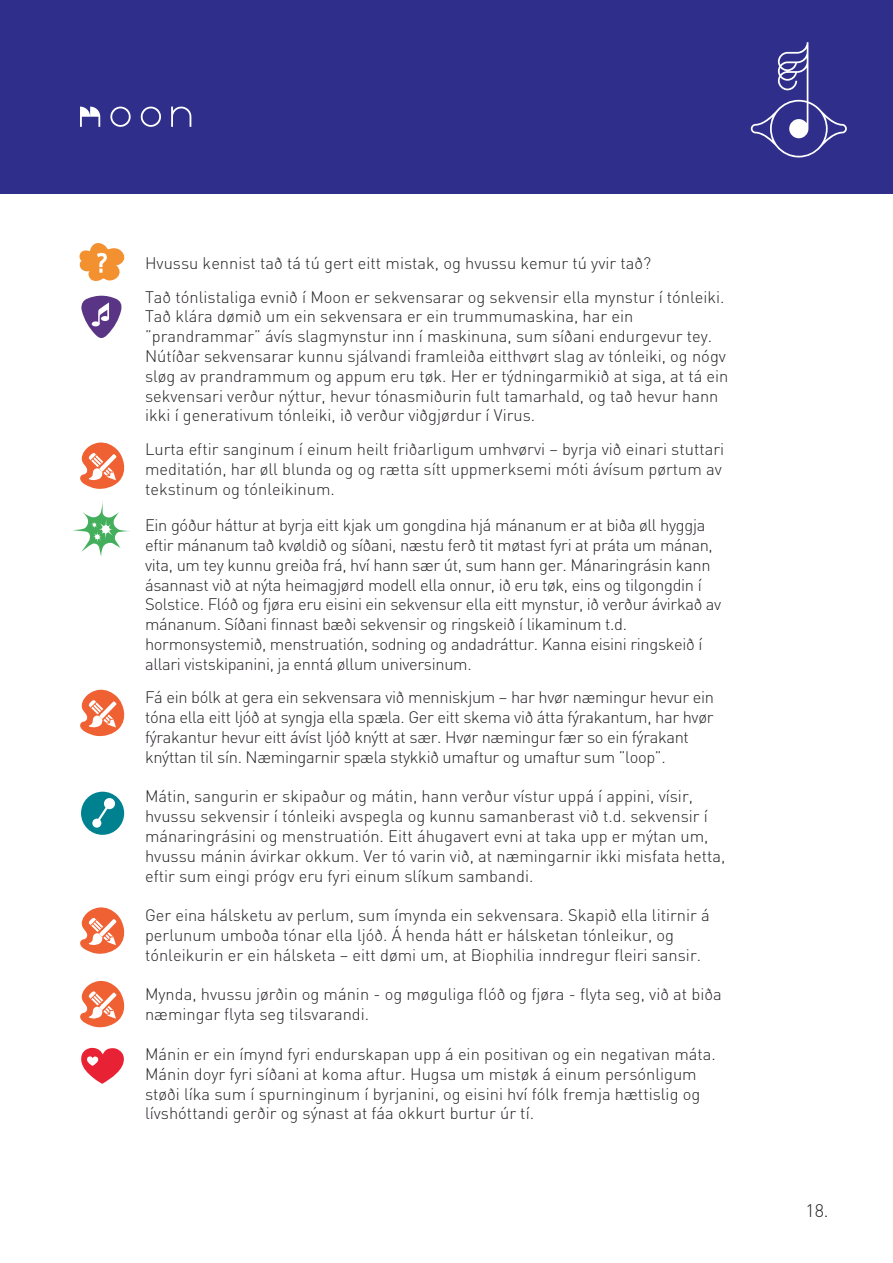
<style>
.page{position:relative;width:893px;height:1263px;background:#fff}
.page>*{position:absolute;margin:0;border:0;box-sizing:border-box;transform-origin:0 0}
.t1{font:81px "bjotopemono";color:#fff}
.t2{font:300 18px "DIN";color:#252225}
.t3{font:300 16.5px/19.8px "DIN";color:#252225}
.t4{font:300 16.5px/19.8px "DIN";letter-spacing:-.02em;color:#252225}
</style>
<div class="page">
<div style="left:0;top:0;width:893px;height:193px;background:#2f2f8b"></div>
<svg style="left:751px;top:42px;width:96px;height:115px"></svg>
<svg style="left:73px;top:501px;width:57px;height:56px"></svg>
<svg style="left:81px;top:1047px;width:43px;height:37px"></svg>
<svg style="left:79px;top:243px;width:46px;height:38px"></svg>
<svg style="left:81px;top:295px;width:41px;height:43px"></svg>
<div style="left:92px;top:321px;width:8px;height:5px;background:#fff;border-radius:50%"></div>
<div style="left:101px;top:316px;width:8px;height:5px;background:#fff;border-radius:50%"></div>
<svg style="left:80px;top:442px;width:45px;height:47px"></svg>
<svg style="left:80px;top:689px;width:45px;height:48px"></svg>
<svg style="left:80px;top:907px;width:45px;height:47px"></svg>
<svg style="left:80px;top:980px;width:45px;height:48px"></svg>
<div style="left:81px;top:792px;width:43px;height:43px;background:#008190;border-radius:50%"></div>
<div style="left:92px;top:819px;width:9px;height:9px;background:#fff;border-radius:50%"></div>
<svg style="left:95px;top:803px;width:16px;height:20px"></svg>
<div style="left:104px;top:798px;width:11px;height:11px;background:#fff;border-radius:50%"></div>
<h1 class="t1" style="left:80px;top:51px;width:123px">Moon</h1>
<p class="t3" style="left:145px;top:246px;width:581px;line-height:33.6px">Hvussu kennist tað tá tú gert eitt mistak, og hvussu kemur tú yvir tað?<br>Tað tónlistaliga evnið í Moon er sekvensarar og sekvensir ella mynstur í tónleiki.</p>
<p class="t3" style="left:145px;top:306px;width:585px">Tað klára dømið um ein sekvensara er ein trummumaskina, har ein ”prandrammar” ávís slagmynstur inn í maskinuna, sum síðani endurgevur tey.<br>Nútíðar sekvensarar kunnu sjálvandi framleiða eitthvørt slag av tónleiki, og nógv sløg av prandrammum og appum eru tøk. Her er týdningarmikið at siga, at tá ein sekvensari verður nýttur, hevur tónasmiðurin fult tamarhald, og tað hevur hann ikki í generativum tónleiki, ið verður viðgjørdur í Virus.</p>
<p class="t3" style="left:145px;top:439px;width:581px">Lurta eftir sanginum í einum heilt friðarligum umhvørvi – byrja við einari stuttari meditatión, har øll blunda og og rætta sítt uppmerksemi móti ávísum pørtum av tekstinum og tónleikinum.</p>
<p class="t4" style="left:145px;top:515px;width:578px">Ein góður háttur at byrja eitt kjak um gongdina hjá mánanum er at biða øll hyggja eftir mánanum tað kvøldið og síðani, næstu ferð tit møtast fyri at práta um mánan, vita, um tey kunnu greiða frá, hví hann sær út, sum hann ger. Mánaringrásin kann ásannast við at nýta heimagjørd modell ella onnur, ið eru tøk, eins og tilgongdin í Solstice. Flóð og fjøra eru eisini ein sekvensur ella eitt mynstur, ið verður ávirkað av mánanum. Síðani finnast bæði sekvensir og ringskeið í likaminum t.d. hormonsystemið, menstruatión, sodning og andadráttur. Kanna eisini ringskeið í allari vistskipanini, ja enntá øllum universinum.</p>
<p class="t4" style="left:145px;top:687px;width:570px">Fá ein bólk at gera ein sekvensara við menniskjum – har hvør næmingur hevur ein tóna ella eitt ljóð at syngja ella spæla. Ger eitt skema við átta fýrakantum, har hvør fýrakantur hevur eitt ávíst ljóð knýtt at sær. Hvør næmingur fær so ein fýrakant knýttan til sín. Næmingarnir spæla stykkið umaftur og umaftur sum ”loop”.</p>
<p class="t3" style="left:145px;top:786px;width:582px">Mátin, sangurin er skipaður og mátin, hann verður vístur uppá í appini, vísir, hvussu sekvensir í tónleiki avspegla og kunnu samanberast við t.d. sekvensir í mánaringrásini og menstruatión. Eitt áhugavert evni at taka upp er mýtan um, hvussu mánin ávirkar okkum. Ver tó varin við, at næmingarnir ikki misfata hetta, eftir sum eingi prógv eru fyri einum slíkum sambandi.</p>
<p class="t3" style="left:145px;top:905px;width:566px">Ger eina hálsketu av perlum, sum ímynda ein sekvensara. Skapið ella litirnir á perlunum umboða tónar ella ljóð. Á henda hátt er hálsketan tónleikur, og tónleikurin er ein hálsketa – eitt dømi um, at Biophilia inndregur fleiri sansir.</p>
<p class="t3" style="left:145px;top:984px;width:578px">Mynda, hvussu jørðin og mánin - og møguliga flóð og fjøra - flyta seg, við at biða næmingar flyta seg tilsvarandi.</p>
<p class="t3" style="left:145px;top:1044px;width:572px">Mánin er ein ímynd fyri endurskapan upp á ein positivan og ein negativan máta.<br>Mánin doyr fyri síðani at koma aftur. Hugsa um mistøk á einum persónligum støði líka sum í spurninginum í byrjanini, og eisini hví fólk fremja hættislig og lívshóttandi gerðir og sýnast at fáa okkurt burtur úr tí.</p>
<p class="t2" style="left:805px;top:1200px;width:25px">18.</p>
</div>
